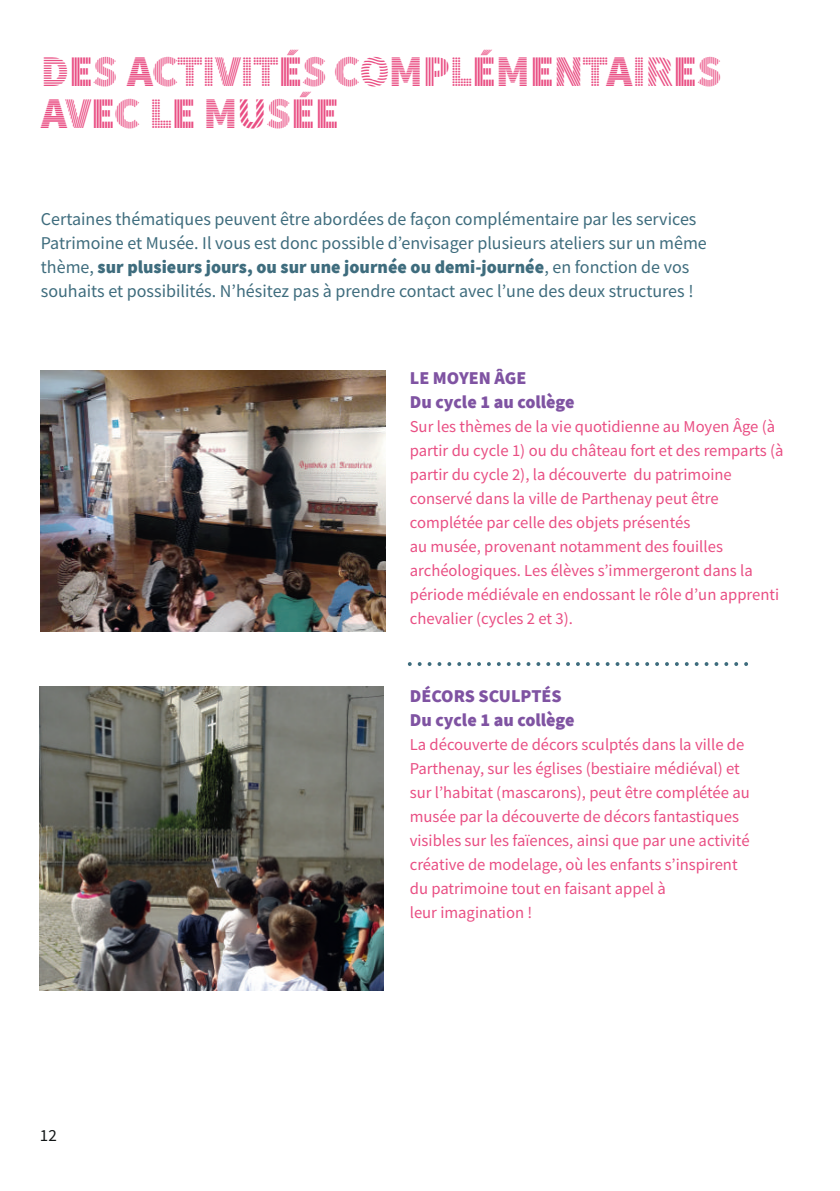
<style>
.page{position:relative;width:840px;height:1191px;background:#fff}
.page>*{position:absolute;margin:0;border:0;box-sizing:border-box;transform-origin:0 0}
.t1{font:900 44px/42px "Source Sans Pro DISPLAYV2";letter-spacing:-.01em;color:#e94e83}
.t2{font:18px/24px "Source Sans Pro";color:#3e6c7d}
.t3{font:900 18px/24px "Source Sans Pro";color:#7f53a2}
.t4{font:17px "Source Sans Pro";color:#121617}
.t5{font:16.6px/24px "Source Sans Pro";color:#e94e83}
.s1{font-weight:900}
</style>
<div class="page">
<svg style="left:409px;top:662px;width:336px;height:4px"></svg>
<img style="left:41px;top:370px;width:345px;height:262px">
<img style="left:40px;top:686px;width:343px;height:304px">
<hr style="left:839px;top:0;width:1px;height:1191px;background:#3e6c7d">
<h1 class="t1" style="left:41px;top:54px;width:682px">DES ACTIVITÉS COMPLÉMENTAIRES<br>AVEC LE MUSÉE</h1>
<p class="t2" style="left:41px;top:208px;width:667px">Certaines thématiques peuvent être abordées de façon complémentaire par les services Patrimoine et Musée. Il vous est donc possible d’envisager plusieurs ateliers sur un même thème, <span class="s1">sur plusieurs jours, ou sur une journée ou demi-journée</span>, en fonction de vos souhaits et possibilités. N’hésitez pas à prendre contact avec l’une des deux structures !</p>
<p class="t3" style="left:409px;top:367px;width:166px">LE MOYEN ÂGE<br>Du cycle 1 au collège</p>
<p class="t5" style="left:409px;top:416px;width:375px">Sur les thèmes de la vie quotidienne au Moyen Âge (à partir du cycle 1) ou du château fort et des remparts (à partir du cycle 2), la découverte du patrimoine conservé dans la ville de Parthenay peut être complétée par celle des objets présentés<br>au musée, provenant notamment des fouilles archéologiques. Les élèves s’immergeront dans la période médiévale en endossant le rôle d’un apprenti chevalier (cycles 2 et 3).</p>
<p class="t4" style="left:40px;top:1128px;width:19px">12</p>
<p class="t3" style="left:409px;top:685px;width:166px">DÉCORS SCULPTÉS<br>Du cycle 1 au collège</p>
<p class="t5" style="left:409px;top:734px;width:341px">La découverte de décors sculptés dans la ville de Parthenay, sur les églises (bestiaire médiéval) et sur l’habitat (mascarons), peut être complétée au musée par la découverte de décors fantastiques visibles sur les faïences, ainsi que par une activité créative de modelage, où les enfants s’inspirent du patrimoine tout en faisant appel à<br>leur imagination !</p>
</div>
